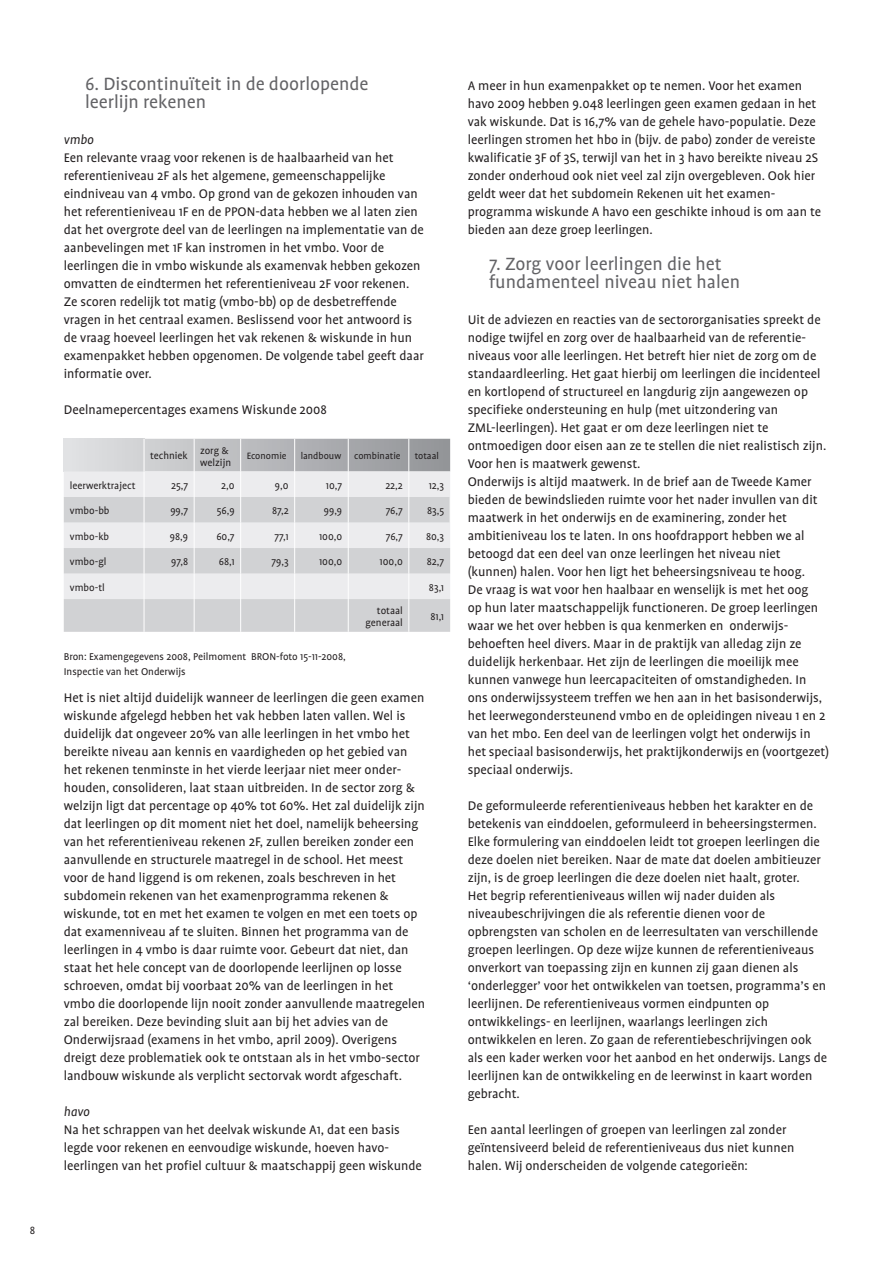
<style>
.page{position:relative;width:893px;height:1263px;background:#fff}
.page>*{position:absolute;margin:0;border:0;box-sizing:border-box;transform-origin:0 0}
.t1{font:20.25px/18px "Profile";color:#636366}
.t2{font:14.25px/18px "Profile";color:#231f20}
.t3{font:italic 14.25px "Profile";color:#231f20}
.t4{font:12px "Profile";color:#231f20}
.t5{font:11.25px/12px "Profile";color:#231f20}
.t6{font:10.5px "Profile";color:#231f20}
</style>
<div class="page">
<svg style="left:64px;top:439px;width:387px;height:193px;background:#d8d8da"></svg>
<p class="t4" style="left:30px;top:1224px;width:7px">8</p>
<h1 class="t1" style="left:85px;top:75px;width:285px">6. Discontinuïteit in de doorlopende leerlijn rekenen</h1>
<p class="t3" style="left:64px;top:132px;width:32px">vmbo</p>
<p class="t2" style="left:64px;top:149px;width:362px">Een relevante vraag voor rekenen is de haalbaarheid van het referentieniveau 2F als het algemene, gemeenschappelijke eindniveau van 4 vmbo. Op grond van de gekozen inhouden van het referentieniveau 1F en de PPON-data hebben we al laten zien dat het overgrote deel van de leerlingen na implementatie van de aanbevelingen met 1F kan instromen in het vmbo. Voor de leerlingen die in vmbo wiskunde als examenvak hebben gekozen omvatten de eindtermen het referentieniveau 2F voor rekenen.<br>Ze scoren redelijk tot matig (vmbo-bb) op de desbetreffende vragen in het centraal examen. Beslissend voor het antwoord is de vraag hoeveel leerlingen het vak rekenen &amp; wiskunde in hun examenpakket hebben opgenomen. De volgende tabel geeft daar informatie over.</p>
<p class="t2" style="left:64px;top:401px;width:265px">Deelnamepercentages examens Wiskunde 2008</p>
<p class="t5" style="left:150px;top:450px;width:39px">techniek</p>
<p class="t5" style="left:200px;top:444px;width:32px">zorg &amp; welzijn</p>
<p class="t6" style="left:247px;top:451px;width:41px">Economie</p>
<p class="t6" style="left:301px;top:451px;width:101px">landbouw combinatie</p>
<p class="t6" style="left:415px;top:451px;width:26px">totaal</p>
<p class="t5" style="left:70px;top:479px;width:67px">leerwerktraject</p>
<p class="t5" style="left:171px;top:479px;width:18px">25,7</p>
<p class="t5" style="left:221px;top:479px;width:15px">2,0</p>
<p class="t5" style="left:275px;top:479px;width:15px">9,0</p>
<p class="t5" style="left:326px;top:479px;width:18px">10,7</p>
<p class="t5" style="left:385px;top:479px;width:19px">22,2</p>
<p class="t5" style="left:429px;top:479px;width:17px">12,3</p>
<p class="t5" style="left:70px;top:505px;width:41px">vmbo-bb</p>
<p class="t5" style="left:170px;top:505px;width:19px">99,7</p>
<p class="t5" style="left:217px;top:505px;width:19px">56,9</p>
<p class="t5" style="left:272px;top:505px;width:18px">87,2</p>
<p class="t5" style="left:324px;top:505px;width:20px">99,9</p>
<p class="t5" style="left:386px;top:505px;width:19px">76,7</p>
<p class="t5" style="left:427px;top:505px;width:19px">83,5</p>
<p class="t5" style="left:70px;top:530px;width:41px">vmbo-kb</p>
<p class="t5" style="left:170px;top:530px;width:20px">98,9</p>
<p class="t5" style="left:216px;top:530px;width:20px">60,7</p>
<p class="t5" style="left:275px;top:530px;width:16px">77,1</p>
<p class="t5" style="left:319px;top:530px;width:25px">100,0</p>
<p class="t5" style="left:386px;top:530px;width:19px">76,7</p>
<p class="t5" style="left:426px;top:530px;width:20px">80,3</p>
<p class="t5" style="left:70px;top:556px;width:38px">vmbo-gl</p>
<p class="t5" style="left:171px;top:556px;width:18px">97,8</p>
<p class="t5" style="left:219px;top:556px;width:17px">68,1</p>
<p class="t5" style="left:271px;top:556px;width:19px">79,3</p>
<p class="t5" style="left:319px;top:556px;width:25px">100,0</p>
<p class="t5" style="left:380px;top:556px;width:25px">100,0</p>
<p class="t5" style="left:427px;top:556px;width:19px">82,7</p>
<p class="t5" style="left:70px;top:581px;width:37px">vmbo-tl</p>
<p class="t5" style="left:429px;top:581px;width:17px">83,1</p>
<p class="t5" style="left:366px;top:604px;width:39px;text-align:right">totaal generaal</p>
<p class="t5" style="left:430px;top:610px;width:15px">81,1</p>
<p class="t5" style="left:64px;top:649px;width:283px;line-height:15px">Bron: Examengegevens 2008, Peilmoment BRON-foto 15-11-2008,<br>Inspectie van het Onderwijs</p>
<p class="t2" style="left:64px;top:689px;width:363px">Het is niet altijd duidelijk wanneer de leerlingen die geen examen wiskunde afgelegd hebben het vak hebben laten vallen. Wel is duidelijk dat ongeveer 20% van alle leerlingen in het vmbo het bereikte niveau aan kennis en vaardigheden op het gebied van het rekenen tenminste in het vierde leerjaar niet meer onder&shy;houden, consolideren, laat staan uitbreiden. In de sector zorg &amp; welzijn ligt dat percentage op 40% tot 60%. Het zal duidelijk zijn dat leerlingen op dit moment niet het doel, namelijk beheersing van het referentieniveau rekenen 2F, zullen bereiken zonder een aanvullende en structurele maatregel in de school. Het meest voor de hand liggend is om rekenen, zoals beschreven in het subdomein rekenen van het examenprogramma rekenen &amp; wiskunde, tot en met het examen te volgen en met een toets op dat examenniveau af te sluiten. Binnen het programma van de leerlingen in 4 vmbo is daar ruimte voor. Gebeurt dat niet, dan staat het hele concept van de doorlopende leerlijnen op losse schroeven, omdat bij voorbaat 20% van de leerlingen in het vmbo die doorlopende lijn nooit zonder aanvullende maatregelen zal bereiken. Deze bevinding sluit aan bij het advies van de Onderwijsraad (examens in het vmbo, april 2009). Overigens dreigt deze problematiek ook te ontstaan als in het vmbo-sector landbouw wiskunde als verplicht sectorvak wordt afgeschaft.</p>
<p class="t3" style="left:64px;top:1104px;width:28px">havo</p>
<p class="t2" style="left:64px;top:1121px;width:360px">Na het schrappen van het deelvak wiskunde A1, dat een basis legde voor rekenen en eenvoudige wiskunde, hoeven havo&shy;leerlingen van het profiel cultuur &amp; maatschappij geen wiskunde</p>
<p class="t2" style="left:468px;top:77px;width:355px">A meer in hun examenpakket op te nemen. Voor het examen havo 2009 hebben 9.048 leerlingen geen examen gedaan in het vak wiskunde. Dat is 16,7% van de gehele havo-populatie. Deze leerlingen stromen het hbo in (bijv. de pabo) zonder de vereiste kwalificatie 3F of 3S, terwijl van het in 3 havo bereikte niveau 2S zonder onderhoud ook niet veel zal zijn overgebleven. Ook hier geldt weer dat het subdomein Rekenen uit het examen&shy;programma wiskunde A havo een geschikte inhoud is om aan te bieden aan deze groep leerlingen.</p>
<h1 class="t1" style="left:489px;top:255px;width:253px">7. Zorg voor leerlingen die het fundamenteel niveau niet halen</h1>
<p class="t2" style="left:468px;top:311px;width:363px">Uit de adviezen en reacties van de sectororganisaties spreekt de nodige twijfel en zorg over de haalbaarheid van de referentie&shy;niveaus voor alle leerlingen. Het betreft hier niet de zorg om de standaardleerling. Het gaat hierbij om leerlingen die incidenteel en kortlopend of structureel en langdurig zijn aangewezen op specifieke ondersteuning en hulp (met uitzondering van ZML-leerlingen). Het gaat er om deze leerlingen niet te ontmoedigen door eisen aan ze te stellen die niet realistisch zijn.<br>Voor hen is maatwerk gewenst.<br>Onderwijs is altijd maatwerk. In de brief aan de Tweede Kamer bieden de bewindslieden ruimte voor het nader invullen van dit maatwerk in het onderwijs en de examinering, zonder het ambitieniveau los te laten. In ons hoofdrapport hebben we al betoogd dat een deel van onze leerlingen het niveau niet (kunnen) halen. Voor hen ligt het beheersingsniveau te hoog.<br>De vraag is wat voor hen haalbaar en wenselijk is met het oog<br>op hun later maatschappelijk functioneren. De groep leerlingen waar we het over hebben is qua kenmerken en onderwijs&shy;behoeften heel divers. Maar in de praktijk van alledag zijn ze duidelijk herkenbaar. Het zijn de leerlingen die moeilijk mee kunnen vanwege hun leercapaciteiten of omstandigheden. In ons onderwijssysteem treffen we hen aan in het basisonderwijs, het leerwegondersteunend vmbo en de opleidingen niveau 1 en 2 van het mbo. Een deel van de leerlingen volgt het onderwijs in het speciaal basisonderwijs, het praktijkonderwijs en (voortgezet) speciaal onderwijs.</p>
<p class="t2" style="left:468px;top:797px;width:361px">De geformuleerde referentieniveaus hebben het karakter en de betekenis van einddoelen, geformuleerd in beheersingstermen.<br>Elke formulering van einddoelen leidt tot groepen leerlingen die deze doelen niet bereiken. Naar de mate dat doelen ambitieuzer zijn, is de groep leerlingen die deze doelen niet haalt, groter.<br>Het begrip referentieniveaus willen wij nader duiden als niveaubeschrijvingen die als referentie dienen voor de opbrengsten van scholen en de leerresultaten van verschillende groepen leerlingen. Op deze wijze kunnen de referentieniveaus onverkort van toepassing zijn en kunnen zij gaan dienen als ‘onderlegger’ voor het ontwikkelen van toetsen, programma’s en leerlijnen. De referentieniveaus vormen eindpunten op ontwikkelings- en leerlijnen, waarlangs leerlingen zich ontwikkelen en leren. Zo gaan de referentiebeschrijvingen ook als een kader werken voor het aanbod en het onderwijs. Langs de leerlijnen kan de ontwikkeling en de leerwinst in kaart worden gebracht.</p>
<p class="t2" style="left:468px;top:1121px;width:328px">Een aantal leerlingen of groepen van leerlingen zal zonder geïntensiveerd beleid de referentieniveaus dus niet kunnen halen. Wij onderscheiden de volgende categorieën:</p>
</div>
